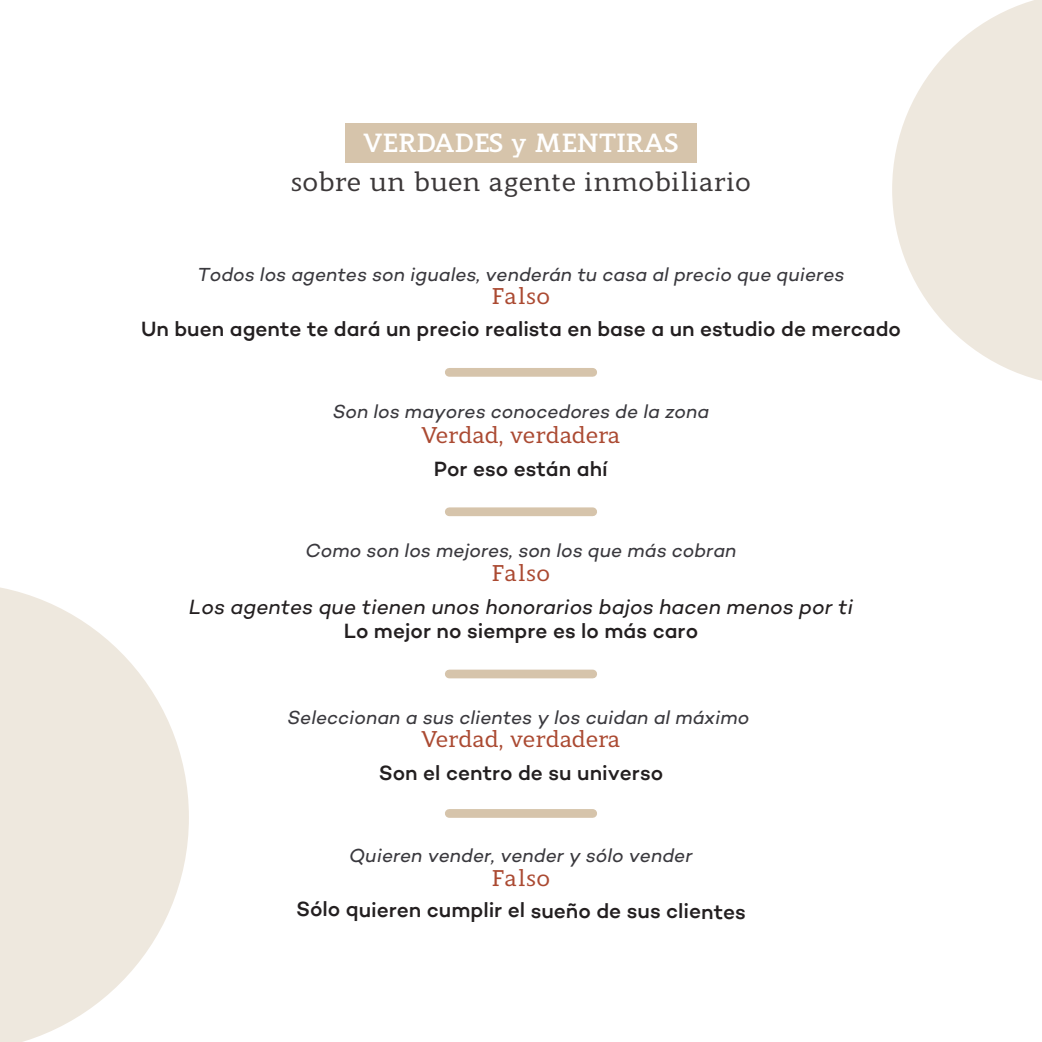
<style>
.page{position:relative;width:1042px;height:1042px;background:#fff}
.page>*{position:absolute;margin:0;border:0;box-sizing:border-box;transform-origin:0 0}
.t1{font:500 26.25px "Modum";color:#3c3839}
.t2{font:700 26.25px "Modum";color:#fff}
.t3{font:500 22.75px "Modum";letter-spacing:-.025em;color:#ab4a32}
.t4{font:500 22.75px "Modum";color:#ab4a32}
.t5{font:500 21px "Campton";color:#231f20}
.t6{font:italic 21px "Campton";color:#231f20}
.t7{font:italic 19.25px "Campton";color:#3a393e}
</style>
<div class="page">
<svg style="left:0;top:587px;width:189px;height:455px;fill:#eee8de"></svg>
<svg style="left:892px;top:0;width:150px;height:381px;fill:#eee8de"></svg>
<div style="left:345px;top:123px;width:352px;height:40px;background:#d6c4ab"></div>
<div style="left:449px;top:368px;width:144px;height:9px;background:#d6c4ab"></div>
<div style="left:449px;top:507px;width:144px;height:9px;background:#d6c4ab"></div>
<div style="left:449px;top:669px;width:144px;height:9px;background:#d6c4ab"></div>
<div style="left:449px;top:809px;width:144px;height:9px;background:#d6c4ab"></div>
<h1 class="t2" style="left:363px;top:122px;width:317px">VERDADES y MENTIRAS</h1>
<h1 class="t1" style="left:291px;top:161px;width:462px">sobre un buen agente inmobiliario</h1>
<p class="t7" style="left:197px;top:262px;width:648px">Todos los agentes son iguales, venderán tu casa al precio que quieres</p>
<p class="t4" style="left:491px;top:278px;width:60px">Falso</p>
<p class="t5" style="left:141px;top:316px;width:761px">Un buen agente te dará un precio realista en base a un estudio de mercado</p>
<p class="t7" style="left:333px;top:399px;width:378px">Son los mayores conocedores de la zona</p>
<p class="t5" style="left:434px;top:455px;width:175px">Por eso están ahí</p>
<p class="t3" style="left:421px;top:417px;width:201px">Verdad, verdadera</p>
<p class="t7" style="left:305px;top:538px;width:432px">Como son los mejores, son los que más cobran</p>
<p class="t6" style="left:189px;top:593px;width:665px">Los agentes que tienen unos honorarios bajos hacen menos por ti</p>
<p class="t5" style="left:344px;top:617px;width:356px">Lo mejor no siempre es lo más caro</p>
<p class="t4" style="left:491px;top:555px;width:60px">Falso</p>
<p class="t7" style="left:287px;top:705px;width:463px">Seleccionan a sus clientes y los cuidan al máximo</p>
<p class="t5" style="left:379px;top:759px;width:286px">Son el centro de su universo</p>
<p class="t3" style="left:421px;top:721px;width:201px">Verdad, verdadera</p>
<p class="t7" style="left:349px;top:843px;width:345px">Quieren vender, vender y sólo vender</p>
<p class="t5" style="left:296px;top:897px;width:451px">Sólo quieren cumplir el sueño de sus clientes</p>
<p class="t4" style="left:491px;top:860px;width:61px">Falso</p>
</div>
